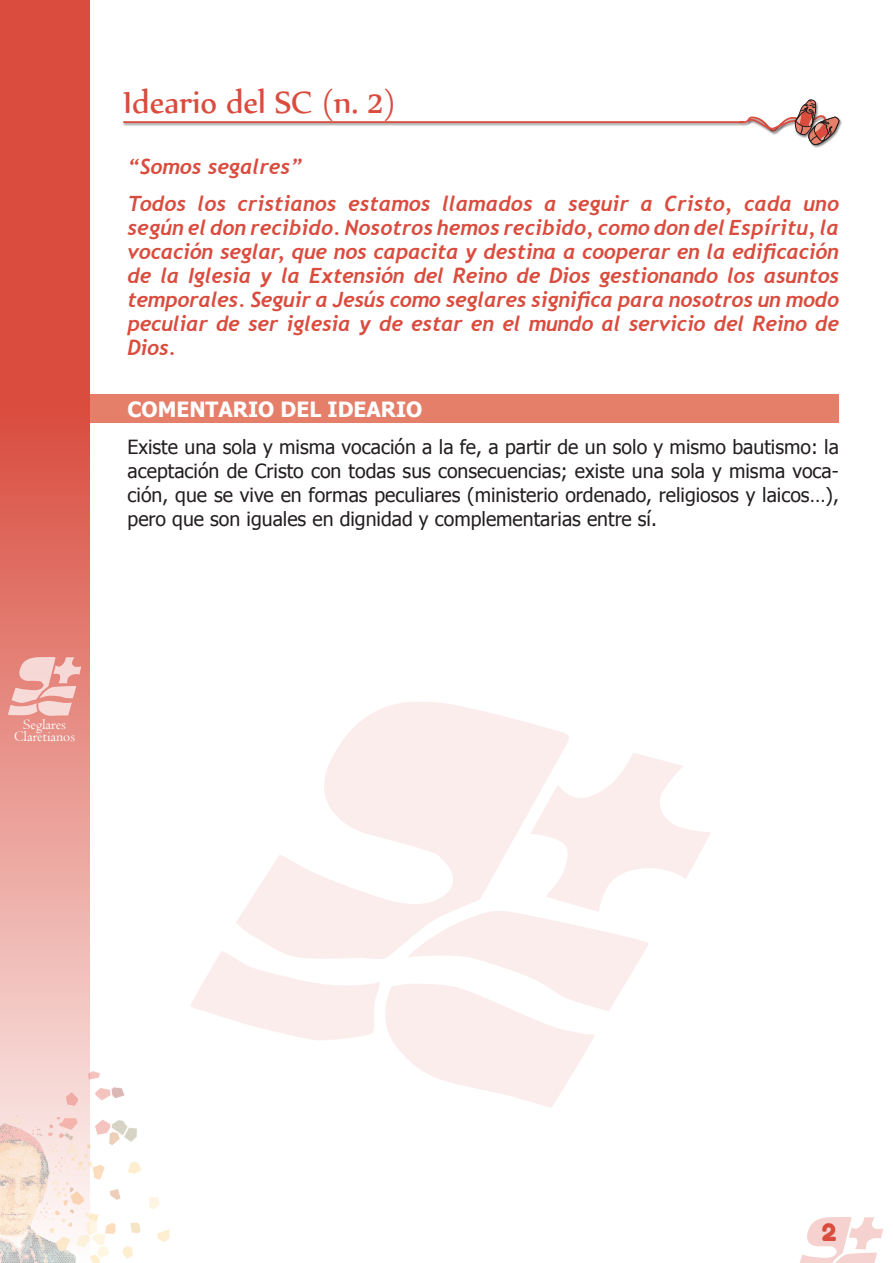
<style>
.page{position:relative;width:893px;height:1263px;background:#fff}
.page>*{position:absolute;margin:0;border:0;box-sizing:border-box;transform-origin:0 0}
.t1{font:37.5px "Nyala";color:#d94c3e}
.t2{font:24px "Fredoka One";color:#d94c3e}
.t3{font:italic 700 21px/24px "Trebuchet";color:#d94c3e}
.t4{font:700 21px "Tahoma";color:#fff}
.t5{font:19.5px/24px "Tahoma";color:#231f20;text-align:justify}
.t6{font:15px/12px "Centaur";color:#fff;text-align:center}
</style>
<div class="page">
<div style="left:90px;top:394px;width:749px;height:29px;background:#e57f6a"></div>
<svg style="left:0;top:0;width:90px;height:1060px;background:#e17469"></svg>
<img style="left:0;top:1060px;width:170px;height:203px">
<svg style="left:8px;top:657px;width:73px;height:59px;background:#eeb4af"></svg>
<div style="left:808px;top:117px;width:41px;height:38px;background:#231f20;opacity:.55"></div>
<svg style="left:123px;top:99px;width:716px;height:46px"></svg>
<svg style="left:335px;top:702px;width:234px;height:50px;fill:#fbedec"></svg>
<svg style="left:191px;top:752px;width:520px;height:356px"></svg>
<svg style="left:800px;top:1217px;width:83px;height:46px"></svg>
<h1 class="t1" style="left:123px;top:80px;width:274px">Ideario del SC (n. 2)</h1>
<p class="t3" style="left:128px;top:148px;width:713px;line-height:37.5px">“Somos segalres”<br>Todos los cristianos estamos llamados a seguir a Cristo, cada uno</p>
<p class="t3" style="left:128px;top:216px;width:713px;text-align:justify">según el don recibido. Nosotros hemos recibido, como don del Espíritu, la vocación seglar, que nos capacita y destina a cooperar en la edificación de la Iglesia y la Extensión del Reino de Dios gestionando los asuntos temporales. Seguir a Jesús como seglares significa para nosotros un modo peculiar de ser iglesia y de estar en el mundo al servicio del Reino de Dios.</p>
<p class="t4" style="left:128px;top:394px;width:296px">COMENTARIO DEL IDEARIO</p>
<p class="t5" style="left:128px;top:434px;width:713px">Existe una sola y misma vocación a la fe, a partir de un solo y mismo bautismo: la aceptación de Cristo con todas sus consecuencias; existe una sola y misma voca&shy;ción, que se vive en formas peculiares (ministerio ordenado, religiosos y laicos…), pero que son iguales en dignidad y complementarias entre sí.</p>
<p class="t6" style="left:14px;top:718px;width:63px">Seglares<br>Claretianos</p>
<p class="t2" style="left:822px;top:1218px;width:16px">2</p>
</div>
